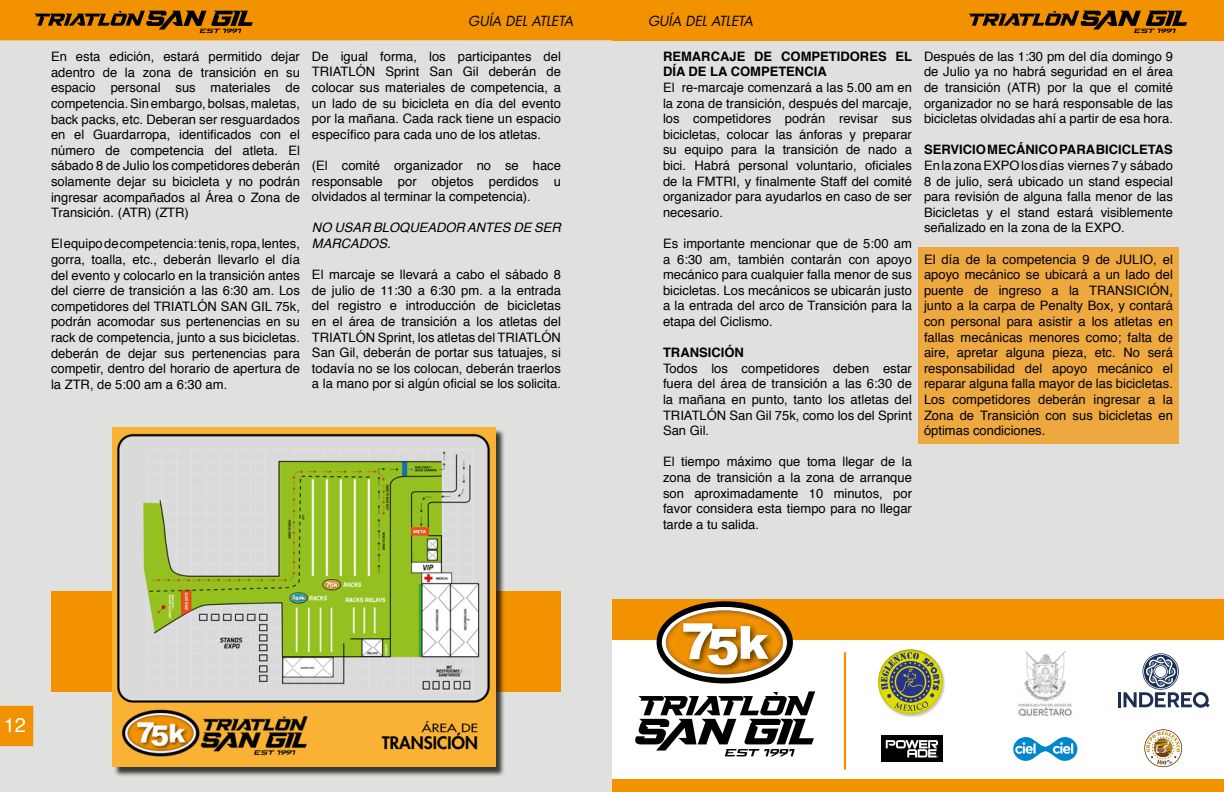
<style>
.page{position:relative;width:1224px;height:792px;background:#fff}
.page>*{position:absolute;margin:0;border:0;box-sizing:border-box;transform-origin:0 0}
.t1{font:20px "Helvetica";color:#fff}
.t2{font:italic 13.6px "Futura Std";color:#000}
.t3{font:13px/15.6px "Helvetica";color:#000;text-align:justify}
.t4{font:700 13px/15.6px "Helvetica";color:#000}
.t5{font:italic 13px/15.6px "Helvetica";color:#000}
</style>
<div class="page">
<div style="left:0;top:38px;width:1224px;height:754px;background:#e0e0df"></div>
<div style="left:0;top:0;width:612px;height:40px;background:#f39200"></div>
<div style="left:612px;top:0;width:612px;height:40px;background:#f39200"></div>
<svg style="left:34px;top:11px;width:219px;height:22px"></svg>
<svg style="left:969px;top:11px;width:218px;height:22px"></svg>
<div style="left:51px;top:592px;width:510px;height:100px;background:#f39200"></div>
<div style="left:114px;top:429px;width:391px;height:348px;background:#000;opacity:.75"></div>
<img style="left:112px;top:427px;width:383px;height:340px">
<div style="left:612px;top:600px;width:612px;height:192px;background:#f39200"></div>
<div style="left:612px;top:640px;width:612px;height:138px;background:#fff"></div>
<svg style="left:1144px;top:729px;width:38px;height:38px"></svg>
<img style="left:898px;top:672px;width:47px;height:45px">
<img style="left:878px;top:650px;width:65px;height:64px">
<svg style="left:881px;top:652px;width:59px;height:59px;background:#8f9358"></svg>
<svg style="left:1013px;top:737px;width:64px;height:24px"></svg>
<img style="left:1018px;top:651px;width:55px;height:67px">
<svg style="left:635px;top:691px;width:180px;height:65px"></svg>
<div style="left:657px;top:601px;width:136px;height:83px;background:#000;border-radius:50%"></div>
<svg style="left:662px;top:607px;width:125px;height:71px"></svg>
<img style="left:666px;top:610px;width:117px;height:52px">
<img style="left:681px;top:674px;width:88px;height:2px">
<img style="left:678px;top:618px;width:101px;height:56px">
<svg style="left:683px;top:623px;width:86px;height:42px;background:#e0b87b"></svg>
<div style="left:881px;top:736px;width:62px;height:26px;background:#000"></div>
<svg style="left:886px;top:740px;width:52px;height:17px"></svg>
<hr style="left:1118px;top:692px;width:3px;height:15px;background:#1c2f53">
<svg style="left:1124px;top:653px;width:86px;height:55px"></svg>
<hr style="left:844px;top:652px;width:2px;height:118px;background:#f39200">
<div style="left:0;top:706px;width:33px;height:40px;background:#f39200"></div>
<div style="left:918px;top:247px;width:261px;height:197px;background:#eda840"></div>
<p class="t3" style="left:51px;top:49px;width:250px">En esta edición, estará permitido dejar adentro de la zona de transición en su espacio personal sus materiales de competencia. Sin embargo, bolsas, maletas, back packs, etc. Deberan ser resguardados en el Guardarropa, identificados con el número de competencia del atleta. El sábado 8 de Julio los competidores deberán solamente dejar su bicicleta y no podrán ingresar acompañados al Área o Zona de Transición. (ATR) (ZTR)</p>
<p class="t3" style="left:51px;top:236px;width:250px">El equipo de competencia: tenis, ropa, lentes, gorra, toalla, etc., deberán llevarlo el día del evento y colocarlo en la transición antes del cierre de transición a las 6:30 am. Los competidores del TRIATLÓN SAN GIL 75k, podrán acomodar sus pertenencias en su rack de competencia, junto a sus bicicletas. deberán de dejar sus pertenencias para competir, dentro del horario de apertura de la ZTR, de 5:00 am a 6:30 am.</p>
<p class="t2" style="left:468px;top:12px;width:106px">GUÍA DEL ATLETA</p>
<p class="t2" style="left:648px;top:12px;width:106px">GUÍA DEL ATLETA</p>
<p class="t3" style="left:312px;top:49px;width:250px">De igual forma, los participantes del TRIATLÓN Sprint San Gil deberán de colocar sus materiales de competencia, a un lado de su bicicleta en día del evento por la mañana. Cada rack tiene un espacio específico para cada uno de los atletas.</p>
<p class="t3" style="left:312px;top:158px;width:250px">(El comité organizador no se hace responsable por objetos perdidos u olvidados al terminar la competencia).</p>
<p class="t5" style="left:312px;top:220px;width:250px">NO USAR BLOQUEADOR ANTES DE SER<br>MARCADOS.</p>
<p class="t3" style="left:312px;top:267px;width:250px">El marcaje se llevará a cabo el sábado 8 de julio de 11:30 a 6:30 pm. a la entrada del registro e introducción de bicicletas en el área de transición a los atletas del TRIATLÓN Sprint, los atletas del TRIATLÓN San Gil, deberán de portar sus tatuajes, si todavía no se los colocan, deberán traerlos a la mano por si algún oficial se los solicita.</p>
<p class="t4" style="left:663px;top:49px;width:251px">REMARCAJE DE COMPETIDORES EL<br>DÍA DE LA COMPETENCIA</p>
<p class="t3" style="left:663px;top:80px;width:250px">El re-marcaje comenzará a las 5.00 am en la zona de transición, después del marcaje, los competidores podrán revisar sus bicicletas, colocar las ánforas y preparar su equipo para la transición de nado a bici. Habrá personal voluntario, oficiales de la FMTRI, y finalmente Staff del comité organizador para ayudarlos en caso de ser necesario.</p>
<p class="t3" style="left:663px;top:236px;width:250px">Es importante mencionar que de 5:00 am a 6:30 am, también contarán con apoyo mecánico para cualquier falla menor de sus bicicletas. Los mecánicos se ubicarán justo a la entrada del arco de Transición para la etapa del Ciclismo.</p>
<p class="t4" style="left:663px;top:345px;width:82px">TRANSICIÓN</p>
<p class="t3" style="left:663px;top:361px;width:250px">Todos los competidores deben estar fuera del área de transición a las 6:30 de la mañana en punto, tanto los atletas del TRIATLÓN San Gil 75k, como los del Sprint San Gil.</p>
<p class="t3" style="left:663px;top:454px;width:250px">El tiempo máximo que toma llegar de la zona de transición a la zona de arranque son aproximadamente 10 minutos, por favor considera esta tiempo para no llegar tarde a tu salida.</p>
<p class="t3" style="left:924px;top:49px;width:250px">Después de las 1:30 pm del día domingo 9 de Julio ya no habrá seguridad en el área de transición (ATR) por la que el comité organizador no se hará responsable de las bicicletas olvidadas ahí a partir de esa hora.</p>
<p class="t4" style="left:924px;top:142px;width:250px">SERVICIO MECÁNICO PARA BICICLETAS</p>
<p class="t3" style="left:924px;top:158px;width:250px">En la zona EXPO los días viernes 7 y sábado 8 de julio, será ubicado un stand especial para revisión de alguna falla menor de las Bicicletas y el stand estará visiblemente señalizado en la zona de la EXPO.</p>
<p class="t3" style="left:924px;top:252px;width:250px">El día de la competencia 9 de JULIO, el apoyo mecánico se ubicará a un lado del puente de ingreso a la TRANSICIÓN, junto a la carpa de Penalty Box, y contará con personal para asistir a los atletas en fallas mecánicas menores como; falta de aire, apretar alguna pieza, etc. No será responsabilidad del apoyo mecánico el reparar alguna falla mayor de las bicicletas.<br>Los competidores deberán ingresar a la Zona de Transición con sus bicicletas en óptimas condiciones.</p>
<h1 class="t1" style="left:4px;top:710px;width:24px">12</h1>
</div>
